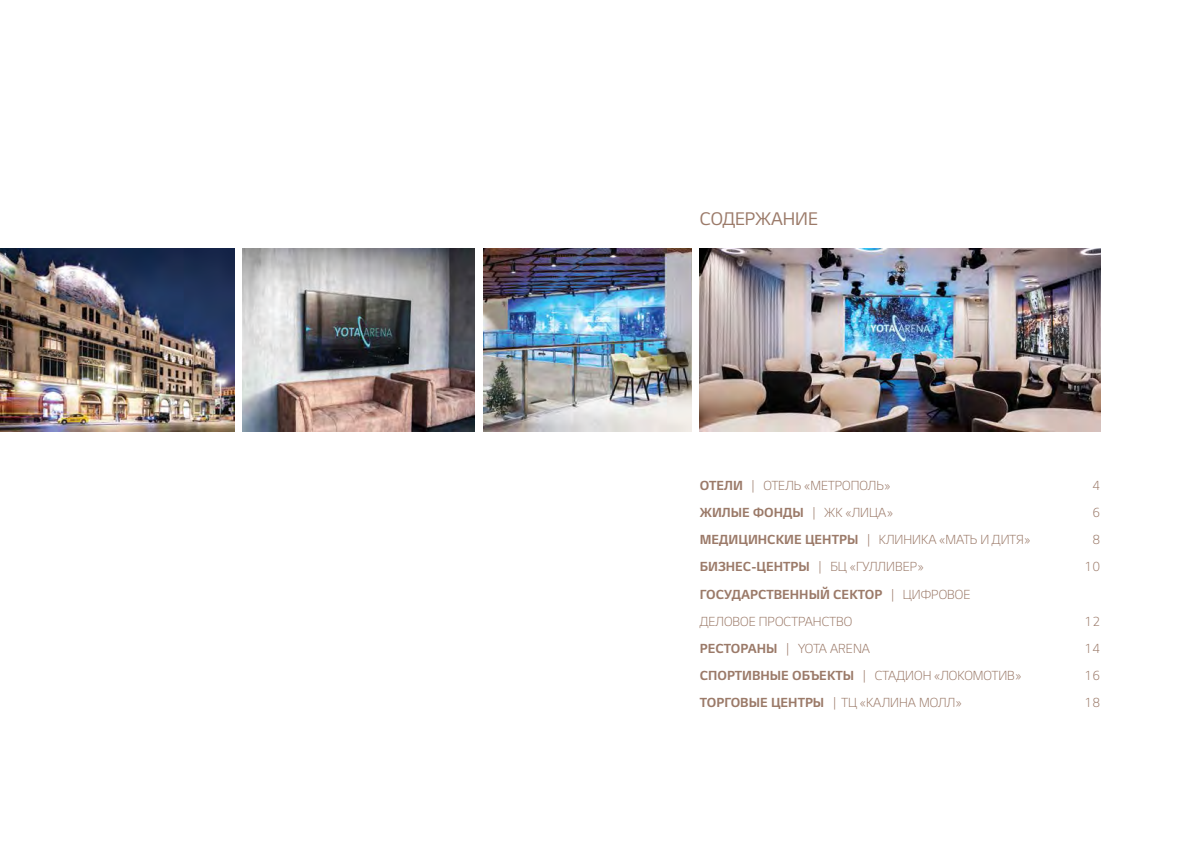
<style>
.page{position:relative;width:1191px;height:842px;background:#fff}
.page>*{position:absolute;margin:0;border:0;box-sizing:border-box;transform-origin:0 0}
.t1{font:20.8px "LG Smart";letter-spacing:-.01em;color:#9b7a69}
.t2{font:700 15px/27.2px "LG Smart";color:#9b7a69}
.t3{font:300 15px "LG Smart";color:#9b7a69}
.s1{font-weight:700}
.s2{font-weight:300}
</style>
<div class="page">
<img style="left:0;top:249px;width:234px;height:183px">
<img style="left:483px;top:249px;width:208px;height:183px">
<img style="left:699px;top:249px;width:401px;height:183px">
<img style="left:243px;top:249px;width:232px;height:183px">
<h1 class="t1" style="left:699px;top:207px;width:120px">СОДЕРЖАНИЕ</h1>
<p class="t3" style="left:699px;top:477px;width:130px"><span class="s1">ОТЕЛИ</span> | ОТЕЛЬ «МЕТРОПОЛЬ</p>
<p class="t3" style="left:883px;top:477px;width:7px">»</p>
<p class="t3" style="left:1092px;top:477px;width:9px">4</p>
<p class="t2" style="left:699px;top:499px;width:194px">жИЛЫЕ фонды <span class="s2">| ЖК «ЛИЦА»</span></p>
<p class="t3" style="left:1092px;top:504px;width:9px">6</p>
<p class="t2" style="left:699px;top:526px;width:196px">мЕДИЦИНСКИЕ ЦЕНТРЫ <span class="s2">| КЛИНИКА</span></p>
<p class="t3" style="left:939px;top:532px;width:15px">«МАТЬ</p>
<p class="t3" style="left:980px;top:532px;width:15px">И ДИТЯ</p>
<p class="t3" style="left:1023px;top:532px;width:7px">»</p>
<p class="t3" style="left:1092px;top:532px;width:9px">8</p>
<p class="t2" style="left:699px;top:554px;width:172px">бИЗНЕС-ЦЕНТРЫ <span class="s2">| БЦ «ГУЛЛИВЕР</span></p>
<p class="t3" style="left:917px;top:559px;width:7px">»</p>
<p class="t3" style="left:1084px;top:559px;width:17px">10</p>
<p class="t2" style="left:699px;top:581px;width:212px">ГОСУДАРСТВЕНН ЫЙ СЕКТОР <span class="s2">| ЦИФРОВОЕ<br>ДЕЛОВОЕ</span></p>
<p class="t3" style="left:759px;top:613px;width:9px">ПРОСТРАНСТВО</p>
<p class="t3" style="left:1084px;top:613px;width:17px">12</p>
<p class="t3" style="left:699px;top:640px;width:172px"><span class="s1">РЕСТОРАНЫ</span> | YOTA ARENA</p>
<p class="t3" style="left:1084px;top:640px;width:17px">14</p>
<p class="t2" style="left:699px;top:662px;width:192px">сПОРТИВНЫЕ ОБЪЕКТЫ <span class="s2">| СТАДИОН</span></p>
<p class="t3" style="left:934px;top:668px;width:58px">«ЛОКОМОТИВ</p>
<p class="t3" style="left:1014px;top:668px;width:7px">»</p>
<p class="t3" style="left:1084px;top:668px;width:17px">16</p>
<p class="t2" style="left:699px;top:690px;width:108px">ТОРГОВЫЕ центры</p>
<p class="t3" style="left:833px;top:695px;width:50px">| ТЦ «КАЛИНА</p>
<p class="t3" style="left:919px;top:695px;width:44px">МОЛЛ»</p>
<p class="t3" style="left:1084px;top:695px;width:17px">18</p>
</div>
